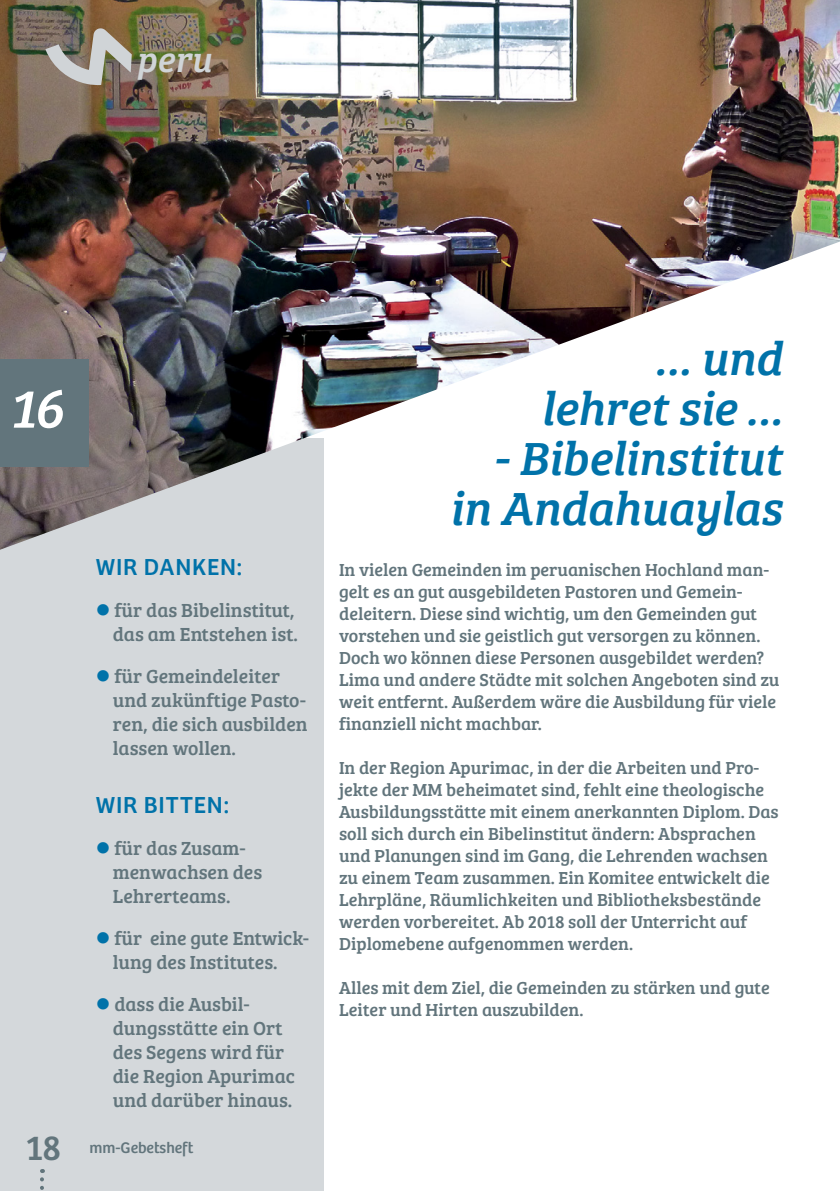
<style>
.page{position:relative;width:840px;height:1191px;background:#fff}
.page>*{position:absolute;margin:0;border:0;box-sizing:border-box;transform-origin:0 0}
.t1{font:italic 56px "Bree Serif";color:#fff}
.t2{font:italic 48px/50px "Bree Serif";letter-spacing:-.01em;color:#0072a9;text-align:right}
.t3{font:italic 36px "Bree Serif";color:#d0d4d7}
.t4{font:36px "Bree";color:#62757c}
.t5{font:24px "Bree";letter-spacing:.03em;color:#0072a9}
.t6{font:19.6px/24px "Bree Serif";color:#62757c}
.t7{font:18px/22px "Bree Serif";color:#62757c}
.t8{font:16px "Bree";color:#62757c}
.s1{color:#0072a9}
</style>
<div class="page">
<div style="left:0;top:438px;width:323px;height:753px;background:#d0d4d7"></div>
<img style="left:0;top:0;width:839px;height:550px">
<svg style="left:40px;top:1179px;width:4px;height:11px"></svg>
<svg style="left:45px;top:28px;width:87px;height:57px;background:#9b948a"></svg>
<div style="left:0;top:359px;width:89px;height:108px;background:#62757c"></div>
<h3 class="t3" style="left:136px;top:32px;width:77px">peru</h3>
<h1 class="t1" style="left:10px;top:365px;width:54px">16</h1>
<h3 class="t5" style="left:96px;top:553px;width:148px">WIR DANKEN:</h3>
<p class="t6" style="left:96px;top:597px;width:203px;text-align:right"><span class="s1">●</span> für das Bibelinstitut, das am Entstehen ist.</p>
<p class="t6" style="left:113px;top:663px;width:196px;text-indent:-17px"><span class="s1">●</span> für Gemeindeleiter und zukünftige Pasto&shy;ren, die sich ausbilden lassen wollen.</p>
<h3 class="t5" style="left:96px;top:791px;width:135px">WIR BITTEN:</h3>
<p class="t6" style="left:113px;top:835px;width:151px;text-indent:-17px"><span class="s1">●</span> für das Zusam&shy;menwachsen des<br>Lehrerteams.</p>
<p class="t6" style="left:113px;top:925px;width:198px;text-indent:-17px"><span class="s1">●</span> für eine gute Entwick&shy;lung des Institutes.</p>
<p class="t6" style="left:113px;top:991px;width:184px;text-indent:-17px"><span class="s1">●</span> dass die Ausbil&shy;dungsstätte ein Ort des Segens wird für die Region Apurimac und darüber hinaus.</p>
<h3 class="t4" style="left:26px;top:1127px;width:37px">18</h3>
<p class="t8" style="left:89px;top:1138px;width:105px">mm-Gebetsheft</p>
<h2 class="t2" style="left:540px;top:330px;width:243px">… und lehret sie …</h2>
<h2 class="t2" style="left:449px;top:430px;width:334px">- Bibelinstitut in Andahuaylas</h2>
<p class="t7" style="left:339px;top:558px;width:442px">In vielen Gemeinden im peruanischen Hochland man&shy;gelt es an gut ausgebildeten Pastoren und Gemein&shy;deleitern. Diese sind wichtig, um den Gemeinden gut vorstehen und sie geistlich gut versorgen zu können.<br>Doch wo können diese Personen ausgebildet werden?<br>Lima und andere Städte mit solchen Angeboten sind zu weit entfernt. Außerdem wäre die Ausbildung für viele finanziell nicht machbar.</p>
<p class="t7" style="left:339px;top:755px;width:441px">In der Region Apurimac, in der die Arbeiten und Pro&shy;jekte der MM beheimatet sind, fehlt eine theologische Ausbildungsstätte mit einem anerkannten Diplom. Das soll sich durch ein Bibelinstitut ändern: Absprachen und Planungen sind im Gang, die Lehrenden wachsen zu einem Team zusammen. Ein Komitee entwickelt die Lehrpläne, Räumlichkeiten und Bibliotheksbestände werden vorbereitet. Ab 2018 soll der Unterricht auf Diplomebene aufgenommen werden.</p>
<p class="t7" style="left:339px;top:975px;width:432px">Alles mit dem Ziel, die Gemeinden zu stärken und gute<br>Leiter und Hirten auszubilden.</p>
</div>
